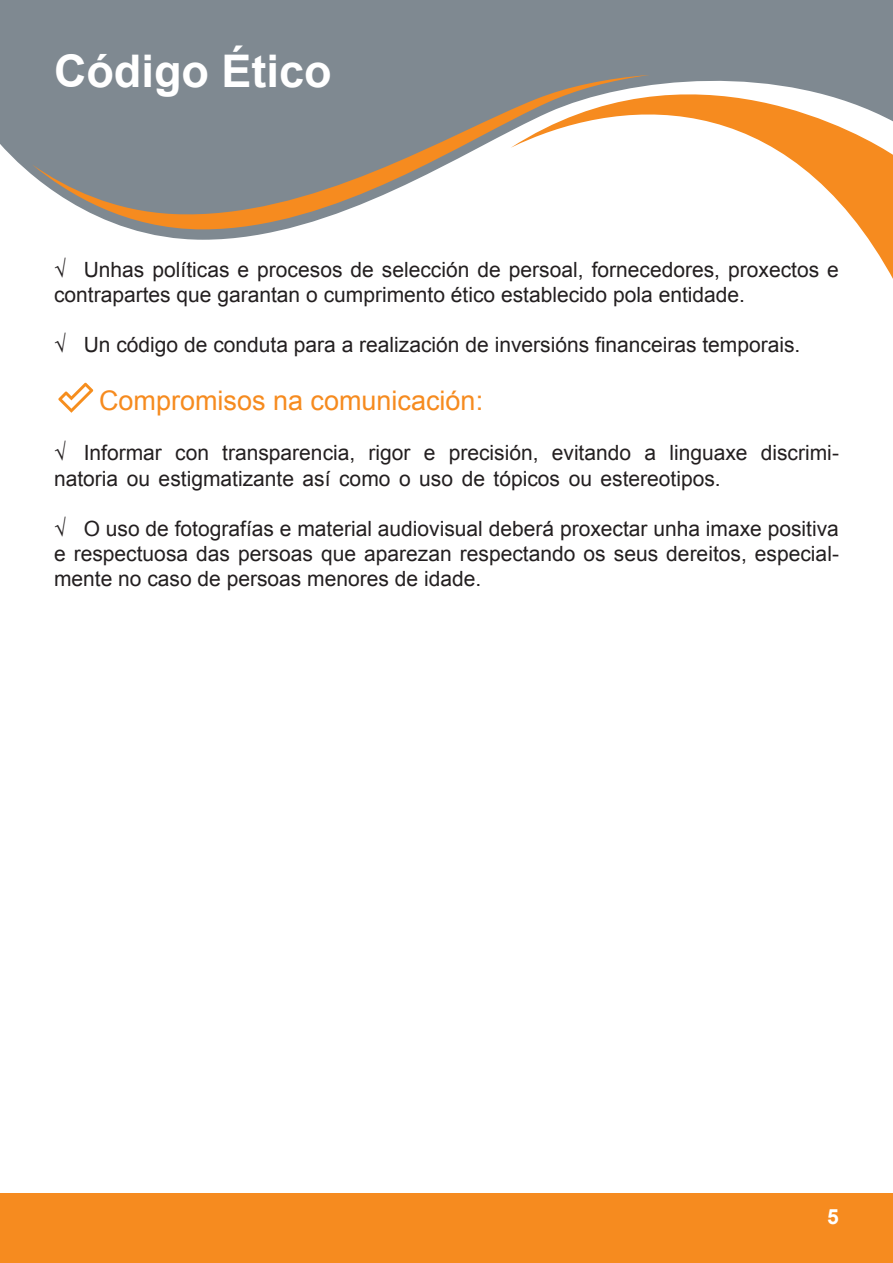
<style>
.page{position:relative;width:893px;height:1263px;background:#fff}
.page>*{position:absolute;margin:0;border:0;box-sizing:border-box;transform-origin:0 0}
.t1{font:700 45px "Arial";color:#fff}
.t2{font:27px "Arial";color:#f68b1f}
.t3{font:21px/25.2px "Arial";color:#231f20}
.t4{font:700 21px "Arial";color:#fff}
</style>
<div class="page">
<div style="left:0;top:1193px;width:893px;height:70px;background:#f68b1f"></div>
<svg style="left:58px;top:383px;width:35px;height:30px"></svg>
<svg style="left:0;top:0;width:893px;height:240px;background:#8d959d"></svg>
<svg style="left:511px;top:33px;width:382px;height:246px"></svg>
<svg style="left:32px;top:75px;width:618px;height:154px;fill:#7f8991"></svg>
<p class="t1" style="left:54px;top:41px;width:279px">Código Ético</p>
<p class="t3" style="left:54px;top:257px;width:786px">√ Unhas políticas e procesos de selección de persoal, fornecedores, proxectos e contrapartes que garantan o cumprimento ético establecido pola entidade.</p>
<p class="t3" style="left:54px;top:333px;width:748px">√ Un código de conduta para a realización de inversións financeiras temporais.</p>
<p class="t2" style="left:99px;top:383px;width:386px">Compromisos na comunicación:</p>
<p class="t3" style="left:54px;top:441px;width:786px">√ Informar con transparencia, rigor e precisión, evitando a linguaxe discrimi&shy;natoria ou estigmatizante así como o uso de tópicos ou estereotipos.</p>
<p class="t3" style="left:54px;top:516px;width:786px;text-align:justify">√ O uso de fotografías e material audiovisual deberá proxectar unha imaxe positiva e respectuosa das persoas que aparezan respectando os seus dereitos, especial&shy;mente no caso de persoas menores de idade.</p>
<p class="t4" style="left:827px;top:1203px;width:13px">5</p>
</div>
